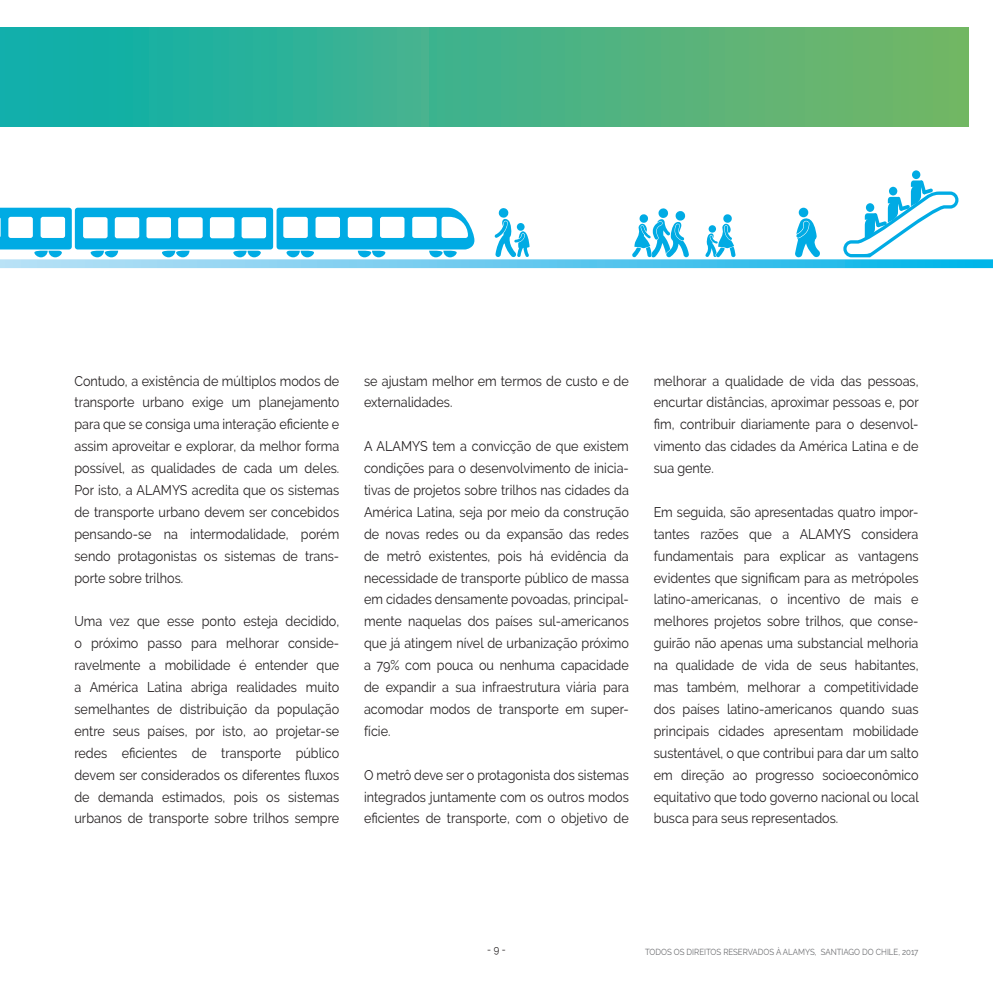
<style>
.page{position:relative;width:993px;height:993px;background:#fff}
.page>*{position:absolute;margin:0;border:0;box-sizing:border-box;transform-origin:0 0}
.texto{font:14px/21.9px "Raleway";color:#231f20;text-align:justify;scale:.9 1}
.t1{font:10.5px "Raleway";color:#231f20;scale:.9 1}
.texto_tab{font:8.75px "Raleway";color:#6c6d70;scale:.9 1}
</style>
<div class="page">
<div style="left:0;top:27px;width:967px;height:99px;background:linear-gradient(to right,#0dafae,#77b665)"></div>
<svg style="left:0;top:60px;width:992px;height:209px"></svg>
<div style="left:798px;top:208px;width:10px;height:9px;background:#00abe4;border-radius:50%"></div>
<svg style="left:794px;top:216px;width:26px;height:41px"></svg>
<svg style="left:705px;top:213px;width:30px;height:44px"></svg>
<svg style="left:631px;top:208px;width:58px;height:49px"></svg>
<svg style="left:494px;top:207px;width:35px;height:50px"></svg>
<svg style="left:0;top:208px;width:474px;height:49px"></svg>
<svg style="left:911px;top:170px;width:9px;height:9px"></svg>
<svg style="left:843px;top:180px;width:115px;height:77px"></svg>
<p class="texto" style="left:74px;top:369px;width:295px">Contudo, a existência de múltiplos modos de transporte urbano exige um planejamento para que se consiga uma interação eficiente e assim aproveitar e explorar, da melhor forma possível, as qualidades de cada um deles.<br>Por isto, a ALAMYS acredita que os sistemas de transporte urbano devem ser concebidos pensando-se na intermodalidade, porém sendo protagonistas os sistemas de trans&shy;porte sobre trilhos.</p>
<p class="texto" style="left:74px;top:610px;width:295px">Uma vez que esse ponto esteja decidido, o próximo passo para melhorar conside&shy;ravelmente a mobilidade é entender que a América Latina abriga realidades muito semelhantes de distribuição da população entre seus países, por isto, ao projetar-se redes eficientes de transporte público devem ser considerados os diferentes fluxos de demanda estimados, pois os sistemas urbanos de transporte sobre trilhos sempre</p>
<p class="texto" style="left:364px;top:369px;width:295px">se ajustam melhor em termos de custo e de externalidades.</p>
<p class="texto" style="left:364px;top:435px;width:295px">A ALAMYS tem a convicção de que existem condições para o desenvolvimento de inicia&shy;tivas de projetos sobre trilhos nas cidades da América Latina, seja por meio da construção de novas redes ou da expansão das redes de metrô existentes, pois há evidência da necessidade de transporte público de massa em cidades densamente povoadas, principal&shy;mente naquelas dos países sul-americanos que já atingem nível de urbanização próximo a 79% com pouca ou nenhuma capacidade de expandir a sua infraestrutura viária para acomodar modos de transporte em super&shy;fície.</p>
<p class="texto" style="left:364px;top:763px;width:295px">O metrô deve ser o protagonista dos sistemas integrados juntamente com os outros modos eficientes de transporte, com o objetivo de</p>
<p class="texto" style="left:653px;top:369px;width:296px">melhorar a qualidade de vida das pessoas, encurtar distâncias, aproximar pessoas e, por fim, contribuir diariamente para o desenvol&shy;vimento das cidades da América Latina e de sua gente.</p>
<p class="texto" style="left:653px;top:501px;width:296px">Em seguida, são apresentadas quatro impor&shy;tantes razões que a ALAMYS considera fundamentais para explicar as vantagens evidentes que significam para as metrópoles latino-americanas, o incentivo de mais e melhores projetos sobre trilhos, que conse&shy;guirão não apenas uma substancial melhoria na qualidade de vida de seus habitantes, mas também, melhorar a competitividade dos países latino-americanos quando suas principais cidades apresentam mobilidade sustentável, o que contribui para dar um salto em direção ao progresso socioeconômico equitativo que todo governo nacional ou local busca para seus representados.</p>
<p class="t1" style="left:487px;top:943px;width:22px">- 9 -</p>
<p class="texto_tab" style="left:645px;top:946px;width:305px">TODOS OS DIREITOS RESERVADOS À ALAMYS, SANTIAGO DO CHILE, 2017</p>
</div>
